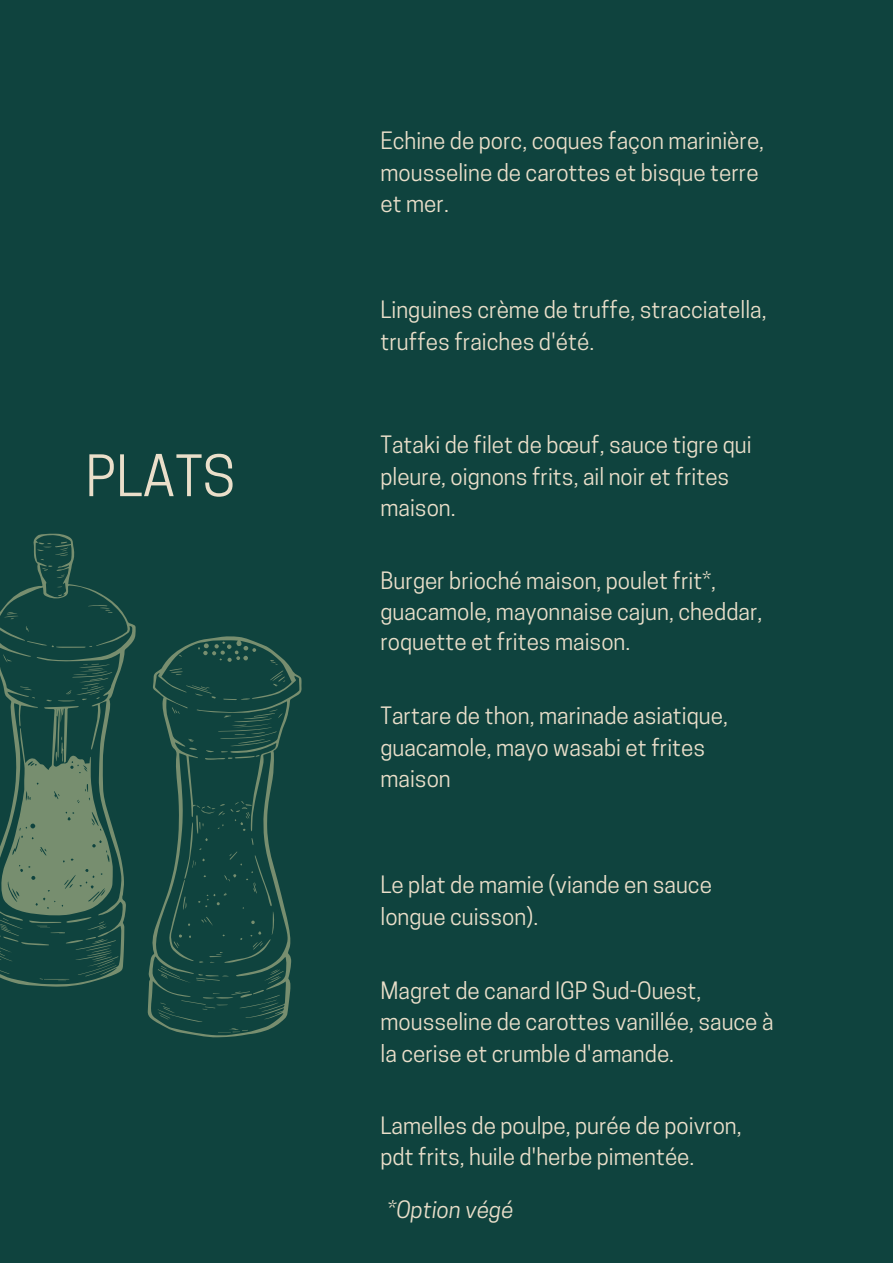
<style>
.page{position:relative;width:893px;height:1264px;background:#fff}
.page>*{position:absolute;margin:0;border:0;box-sizing:border-box;transform-origin:0 0}
.t1{font:53.55px "Cooper Hewitt";color:#eadfca}
.t2{font:22.5px/31.5px "Cooper Hewitt";color:#eadfca}
.t3{font:italic 22.5px "Cooper Hewitt";color:#eadfca}
</style>
<div class="page">
<div style="left:0;top:0;width:892px;height:1262px;background:#0f433e"></div>
<svg style="left:0;top:533px;width:302px;height:504px"></svg>
<p class="t1" style="left:85px;top:456px;width:151px">PLATS</p>
<p class="t2" style="left:380px;top:128px;width:385px">Echine de porc, coques façon marinière, mousseline de carottes et bisque terre et mer.</p>
<p class="t2" style="left:380px;top:297px;width:387px">Linguines crème de truffe, stracciatella, truffes fraiches d'été.</p>
<p class="t2" style="left:380px;top:432px;width:372px">Tataki de filet de bœuf, sauce tigre qui pleure, oignons frits, ail noir et frites maison.</p>
<p class="t2" style="left:380px;top:568px;width:383px;line-height:30.3px">Burger brioché maison, poulet frit*, guacamole, mayonnaise cajun, cheddar, roquette et frites maison.</p>
<p class="t2" style="left:380px;top:703px;width:349px">Tartare de thon, marinade asiatique, guacamole, mayo wasabi et frites maison</p>
<p class="t2" style="left:380px;top:871px;width:333px">Le plat de mamie (viande en sauce longue cuisson).</p>
<p class="t2" style="left:380px;top:977px;width:394px">Magret de canard IGP Sud-Ouest, mousseline de carottes vanillée, sauce à la cerise et crumble d'amande.</p>
<p class="t2" style="left:380px;top:1112px;width:362px">Lamelles de poulpe, purée de poivron, pdt frits, huile d'herbe pimentée.</p>
<p class="t3" style="left:387px;top:1200px;width:127px">*Option végé</p>
</div>
